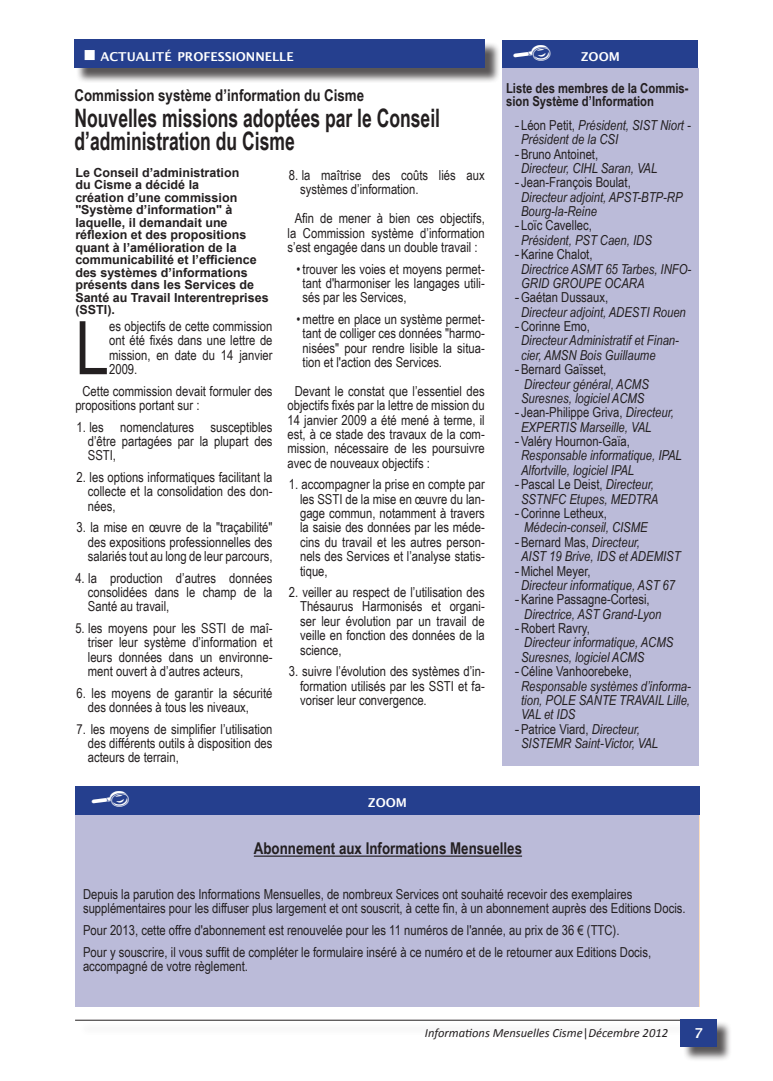
<style>
.page{position:relative;width:773px;height:1081px;background:#fff}
.page>*{position:absolute;margin:0;border:0;box-sizing:border-box;transform-origin:0 0}
.Article_1er_paragrap{font:74px "Arial Narrow";color:#231f20}
.Article_Titre_moyen{font:700 25.38px/22.5px "Arial Narrow";color:#231f20;scale:.84 1}
.Article_Surtitre_moy{font:700 16.25px "Arial Narrow";color:#231f20}
.Article_Paragraphes{font:13.75px/14.4px "Arial Narrow";color:#231f20;text-align:justify}
.t1{font:italic 13.75px/14.4px "Arial Narrow";color:#231f20}
.Article_1er_paragrap-2{font:13.75px/14.4px "Arial Narrow";color:#231f20;text-align:justify}
.Article_Intertitre_g{font:700 13.75px/12.5px "Arial Narrow";color:#231f20}
.t2{font:600 13.75px "Lucida Sans";color:#fff}
.Article_Chapeau{font:700 12.5px/12.5px "Arial";color:#231f20}
.t3{font:italic 12.5px "Calibri";color:#231f20}
.t4{font:600 12.25px "Lucida Sans";color:#fff}
.s1{font-family:"Arial";font-style:normal}
.s2{font-style:normal}
</style>
<div class="page">
<div style="left:79px;top:1022px;width:615px;height:14px;background:#fafafa"></div>
<hr style="left:75px;top:1020px;width:605px;height:1px;background:#231f20">
<div style="left:682px;top:1021px;width:50px;height:41px;background:#231f20;opacity:.75"></div>
<div style="left:680px;top:1019px;width:36px;height:27px;background:#253f8e"></div>
<div style="left:502px;top:68px;width:196px;height:697px;background:#bbbbd9"></div>
<div style="left:502px;top:40px;width:196px;height:28px;background:#253f8e"></div>
<div style="left:75px;top:815px;width:624px;height:191px;background:#bbbbd9"></div>
<hr style="left:254px;top:855px;width:268px;height:2px;background:#231f20">
<div style="left:75px;top:786px;width:624px;height:29px;background:#253f8e"></div>
<div style="left:76px;top:41px;width:424px;height:43px;background:#231f20;opacity:.75"></div>
<div style="left:74px;top:40px;width:410px;height:28px;background:#253f8e"></div>
<p class="t4" style="left:100px;top:49px;width:195px">ACTUALITÉ PROFESSI ONNELLE</p>
<p class="Article_Surtitre_moy" style="left:74px;top:83px;width:291px">Commission système d’information du Cisme</p>
<p class="Article_Titre_moyen" style="left:74px;top:106px;width:436px">Nouvelles missions adoptées par le Conseil d’administration du Cisme</p>
<p class="Article_Chapeau" style="left:75px;top:166px;width:195px">Le Conseil d’administration<br>du Cisme a décidé la<br>création d’une commission "Système d’information" à laquelle, il demandait une réflexion et des propositions quant à l’amélioration de la communicabilité et l’efficience des systèmes d’informations présents dans les Services de<br>Santé au Travail Interentreprises (SSTI).</p>
<p class="Article_1er_paragrap" style="left:75px;top:294px;width:35px">L</p>
<p class="Article_1er_paragrap-2" style="left:109px;top:318px;width:165px">es objectifs de cette commission ont été fixés dans une lettre de mission, en date du 14 janvier 2009.</p>
<p class="Article_Paragraphes" style="left:75px;top:383px;width:199px;text-indent:7px">Cette commission devait formuler des propositions portant sur :</p>
<p class="Article_Paragraphes" style="left:88px;top:419px;width:186px;text-indent:-11px">1. les nomenclatures susceptibles d’être partagées par la plupart des SSTI,</p>
<p class="Article_Paragraphes" style="left:88px;top:469px;width:186px;text-indent:-11px">2. les options informatiques facilitant la collecte et la consolidation des don&shy;nées,</p>
<p class="Article_Paragraphes" style="left:88px;top:520px;width:186px;text-indent:-11px">3. la mise en œuvre de la "traçabilité" des expositions professionnelles des salariés tout au long de leur parcours,</p>
<p class="Article_Paragraphes" style="left:88px;top:570px;width:186px;text-indent:-12px">4. la production d’autres données consolidées dans le champ de la Santé au travail,</p>
<p class="Article_Paragraphes" style="left:88px;top:620px;width:186px;text-indent:-12px">5. les moyens pour les SSTI de maî&shy;triser leur système d’information et leurs données dans un environne&shy;ment ouvert à d’autres acteurs,</p>
<p class="Article_Paragraphes" style="left:88px;top:685px;width:186px;text-indent:-11px">6. les moyens de garantir la sécurité des données à tous les niveaux,</p>
<p class="Article_Paragraphes" style="left:88px;top:721px;width:186px;text-indent:-11px">7. les moyens de simplifier l’utilisation des différents outils à disposition des acteurs de terrain,</p>
<p class="Article_Paragraphes" style="left:300px;top:168px;width:186px;text-indent:-11px">8. la maîtrise des coûts liés aux systèmes d’information.</p>
<p class="Article_Paragraphes" style="left:287px;top:211px;width:199px;text-align:center">Afin de mener à bien ces objectifs, la Commission système d’information s’est engagée dans un double travail :</p>
<p class="Article_Paragraphes" style="left:302px;top:261px;width:184px;text-indent:-6px">• trouver les voies et moyens permet&shy;tant d'harmoniser les langages utili&shy;sés par les Services,</p>
<p class="Article_Paragraphes" style="left:302px;top:311px;width:184px;text-indent:-6px">• mettre en place un système permet&shy;tant de colliger ces données "harmo&shy;nisées" pour rendre lisible la situa&shy;tion et l'action des Services.</p>
<p class="Article_Paragraphes" style="left:287px;top:383px;width:199px;text-indent:7px">Devant le constat que l’essentiel des objectifs fixés par la lettre de mission du 14 janvier 2009 a été mené à terme, il est, à ce stade des travaux de la com&shy;mission, nécessaire de les poursuivre avec de nouveaux objectifs :</p>
<p class="Article_Paragraphes" style="left:300px;top:477px;width:186px;text-indent:-11px">1. accompagner la prise en compte par les SSTI de la mise en œuvre du lan&shy;gage commun, notamment à travers la saisie des données par les méde&shy;cins du travail et les autres person&shy;nels des Services et l’analyse statis&shy;tique,</p>
<p class="Article_Paragraphes" style="left:300px;top:584px;width:186px;text-indent:-11px">2. veiller au respect de l’utilisation des Thésaurus Harmonisés et organi&shy;ser leur évolution par un travail de veille en fonction des données de la science,</p>
<p class="Article_Paragraphes" style="left:300px;top:663px;width:186px;text-indent:-11px">3. suivre l’évolution des systèmes d’in&shy;formation utilisés par les SSTI et fa&shy;voriser leur convergence.</p>
<p class="t4" style="left:368px;top:796px;width:41px">ZOOM</p>
<p class="t4" style="left:580px;top:50px;width:41px">ZOOM</p>
<p class="Article_Intertitre_g" style="left:506px;top:81px;width:184px">Liste des membres de la Commis&shy;sion Système d’Information</p>
<p class="t1" style="left:521px;top:117px;width:171px;text-indent:-6px"><span class="s1">-</span> <span class="s2">Léon Petit,</span> Président, SIST Niort -<br>Président de la CSI</p>
<p class="t1" style="left:521px;top:146px;width:138px;text-indent:-6px"><span class="s1">-</span><span class="s2">Bruno Antoinet,<br></span>Directeur, CIHL Saran, VAL</p>
<p class="t1" style="left:521px;top:175px;width:163px;text-indent:-6px"><span class="s1">-</span> <span class="s2">Jean-François Boulat,<br></span>Directeur adjoint, APST-BTP-RP<br>Bourg-la-Reine</p>
<p class="t1" style="left:521px;top:218px;width:132px;text-indent:-6px"><span class="s1">-</span> <span class="s2">Loïc Cavellec,<br></span>Président, PST Caen, IDS</p>
<p class="t1" style="left:521px;top:247px;width:172px;text-indent:-6px"><span class="s1">-</span><span class="s2">Karine Chalot,<br></span>Directrice ASMT 65 Tarbes, INFO-<br>GRID GROUPE OCARA</p>
<p class="t1" style="left:521px;top:290px;width:166px;text-indent:-6px"><span class="s1">-</span><span class="s2">Gaétan Dussaux,<br></span>Directeur adjoint, ADESTI Rouen</p>
<p class="t1" style="left:521px;top:319px;width:159px;text-indent:-6px"><span class="s1">-</span><span class="s2">Corinne Emo,<br></span>Directeur Administratif et Finan&shy;cier, AMSN Bois Guillaume</p>
<p class="t1" style="left:521px;top:362px;width:129px;text-indent:-6px"><span class="s1">-</span><span class="s2">Bernard Gaïsset,<br></span>Directeur général, ACMS<br>Suresnes, logiciel ACMS</p>
<p class="t1" style="left:521px;top:405px;width:154px;text-indent:-6px"><span class="s1">-</span> <span class="s2">Jean-Philippe Griva,</span> Directeur,<br>EXPERTIS Marseille, VAL</p>
<p class="t1" style="left:521px;top:434px;width:162px;text-indent:-6px"><span class="s1">-</span><span class="s2">Valéry Hournon-Gaïa,<br></span>Responsable informatique, IPAL<br>Alfortville, logiciel IPAL</p>
<p class="t1" style="left:514px;top:477px;width:145px;text-align:center"><span class="s1">-</span><span class="s2">Pascal Le Deist,</span> Directeur,<br>SSTNFC Etupes, MEDTRA</p>
<p class="t1" style="left:524px;top:506px;width:125px;text-indent:-9px"><span class="s1">-</span><span class="s2">Corinne Letheux,<br></span>Médecin-conseil, CISME</p>
<p class="t1" style="left:521px;top:534px;width:161px;text-indent:-6px"><span class="s1">-</span><span class="s2">Bernard Mas,</span> Directeur,<br>AIST 19 Brive, IDS et ADEMIST</p>
<p class="t1" style="left:521px;top:563px;width:155px;text-indent:-6px"><span class="s1">-</span><span class="s2">Michel Meyer,<br></span>Directeur informatique, AST 67</p>
<p class="t1" style="left:524px;top:592px;width:138px;text-indent:-9px"><span class="s1">-</span><span class="s2">Karine Passagne-Cortesi,<br></span>Directrice, AST Grand-Lyon</p>
<p class="t1" style="left:521px;top:621px;width:154px;text-indent:-6px"><span class="s1">-</span><span class="s2">Robert Ravry,<br></span>Directeur informatique, ACMS<br>Suresnes, logiciel ACMS</p>
<p class="t1" style="left:521px;top:664px;width:171px;text-indent:-6px"><span class="s1">-</span><span class="s2">Céline Vanhoorebeke,<br></span>Responsable systèmes d’informa&shy;tion, POLE SANTE TRAVAIL Lille,<br>VAL et IDS</p>
<p class="t1" style="left:521px;top:721px;width:139px;text-indent:-6px"><span class="s1">-</span><span class="s2">Patrice Viard,</span> Directeur,<br>SISTEMR Saint-Victor, VAL</p>
<p class="Article_Surtitre_moy" style="left:254px;top:836px;width:270px">Abonnement aux Informations Mensuelles</p>
<p class="Article_Paragraphes" style="left:83px;top:886px;width:604px">Depuis la parution des Informations Mensuelles, de nombreux Services ont souhaité recevoir des exemplaires supplémentaires pour les diffuser plus largement et ont souscrit, à cette fin, à un abonnement auprès des Editions Docis.</p>
<p class="Article_Paragraphes" style="left:83px;top:922px;width:538px">Pour 2013, cette offre d'abonnement est renouvelée pour les 11 numéros de l'année, au prix de 36 € (TTC).</p>
<p class="Article_Paragraphes" style="left:83px;top:944px;width:569px">Pour y souscrire, il vous suffit de compléter le formulaire inséré à ce numéro et de le retourner aux Editions Docis, accompagné de votre règlement.</p>
<p class="t3" style="left:425px;top:1024px;width:244px">Informations Mensuelles Cisme<span class="s2">|</span>Décembre 2012</p>
<p class="t2" style="left:694px;top:1025px;width:10px">7</p>
</div>
